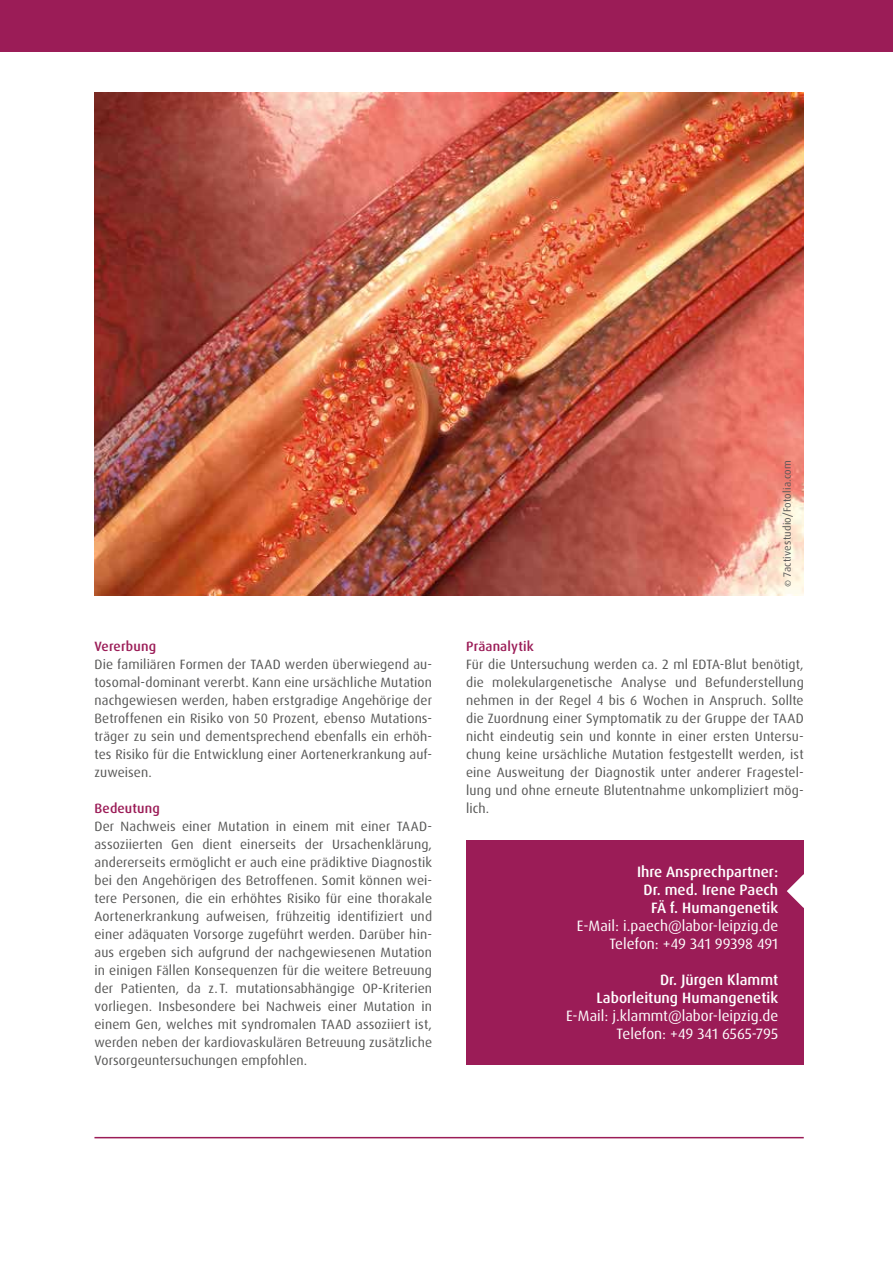
<style>
.page{position:relative;width:893px;height:1263px;background:#fff}
.page>*{position:absolute;margin:0;border:0;box-sizing:border-box;transform-origin:0 0}
.t1{font:15px/18px "Dax OT";color:#fff;text-align:right}
.t2{font:500 15px/18px "Dax OT";color:#fff;text-align:right}
.t3{font:13.5px/18px "Dax OT";letter-spacing:.01em;color:#575756;text-align:justify}
.t4{font:500 13.5px "Dax OT";letter-spacing:.01em;color:#9b1c57}
.t5{font:10.5px "Dax OT";letter-spacing:.02em;color:#575756}
</style>
<div class="page">
<div style="left:0;top:1px;width:893px;height:51px;background:#9b1c57"></div>
<hr style="left:94px;top:1137px;width:710px;height:1px;background:#9b1c57">
<img style="left:94px;top:93px;width:710px;height:502px">
<div style="left:466px;top:840px;width:338px;height:225px;background:#9b1c57"></div>
<svg style="left:787px;top:874px;width:17px;height:34px"></svg>
<p class="t4" style="left:94px;top:637px;width:63px">Vererbung</p>
<p class="t3" style="left:94px;top:655px;width:339px">Die familiären Formen der TAAD werden überwiegend au&shy;tosomal-dominant vererbt. Kann eine ursächliche Mutation nachgewiesen werden, haben erstgradige Angehörige der Betroffenen ein Risiko von 50 Prozent, ebenso Mutations&shy;träger zu sein und dementsprechend ebenfalls ein erhöh&shy;tes Risiko für die Entwicklung einer Aortenerkrankung auf&shy;zuweisen.</p>
<p class="t4" style="left:94px;top:799px;width:67px">Bedeutung</p>
<p class="t3" style="left:94px;top:817px;width:339px">Der Nachweis einer Mutation in einem mit einer TAAD&shy;assoziierten Gen dient einerseits der Ursachenklärung, andererseits ermöglicht er auch eine prädiktive Diagnostik bei den Angehörigen des Betroffenen. Somit können wei&shy;tere Personen, die ein erhöhtes Risiko für eine thorakale Aortenerkrankung aufweisen, frühzeitig identifiziert und einer adäquaten Vorsorge zugeführt werden. Darüber hin&shy;aus ergeben sich aufgrund der nachgewiesenen Mutation in einigen Fällen Konsequenzen für die weitere Betreuung der Patienten, da z. T. mutationsabhängige OP-Kriterien vorliegen. Insbesondere bei Nachweis einer Mutation in einem Gen, welches mit syndromalen TAAD assoziiert ist, werden neben der kardiovaskulären Betreuung zusätzliche Vorsorgeuntersuchungen empfohlen.</p>
<p class="t5" style="left:781px;top:587px;width:128px;rotate:-90deg">© 7activestudio/Fotolia.com</p>
<p class="t4" style="left:466px;top:637px;width:69px">Präanalytik</p>
<p class="t3" style="left:466px;top:655px;width:339px">Für die Untersuchung werden ca. 2 ml EDTA-Blut benötigt, die molekulargenetische Analyse und Befunderstellung nehmen in der Regel 4 bis 6 Wochen in Anspruch. Sollte die Zuordnung einer Symptomatik zu der Gruppe der TAAD nicht eindeutig sein und konnte in einer ersten Untersu&shy;chung keine ursächliche Mutation festgestellt werden, ist eine Ausweitung der Diagnostik unter anderer Fragestel&shy;lung und ohne erneute Blutentnahme unkompliziert mög&shy;lich.</p>
<p class="t2" style="left:637px;top:863px;width:143px">Ihre Ansprechpartner:<br>Dr. med. Irene Paech<br>FÄ f. Humangenetik</p>
<p class="t1" style="left:577px;top:917px;width:203px">E-Mail: i.paech@labor-leipzig.de<br>Telefon: +49 341 99398 491</p>
<p class="t2" style="left:596px;top:971px;width:183px">Dr. Jürgen Klammt<br>Laborleitung Humangenetik</p>
<p class="t1" style="left:566px;top:1007px;width:214px">E-Mail: j.klammt@labor-leipzig.de<br>Telefon: +49 341 6565-795</p>
</div>
